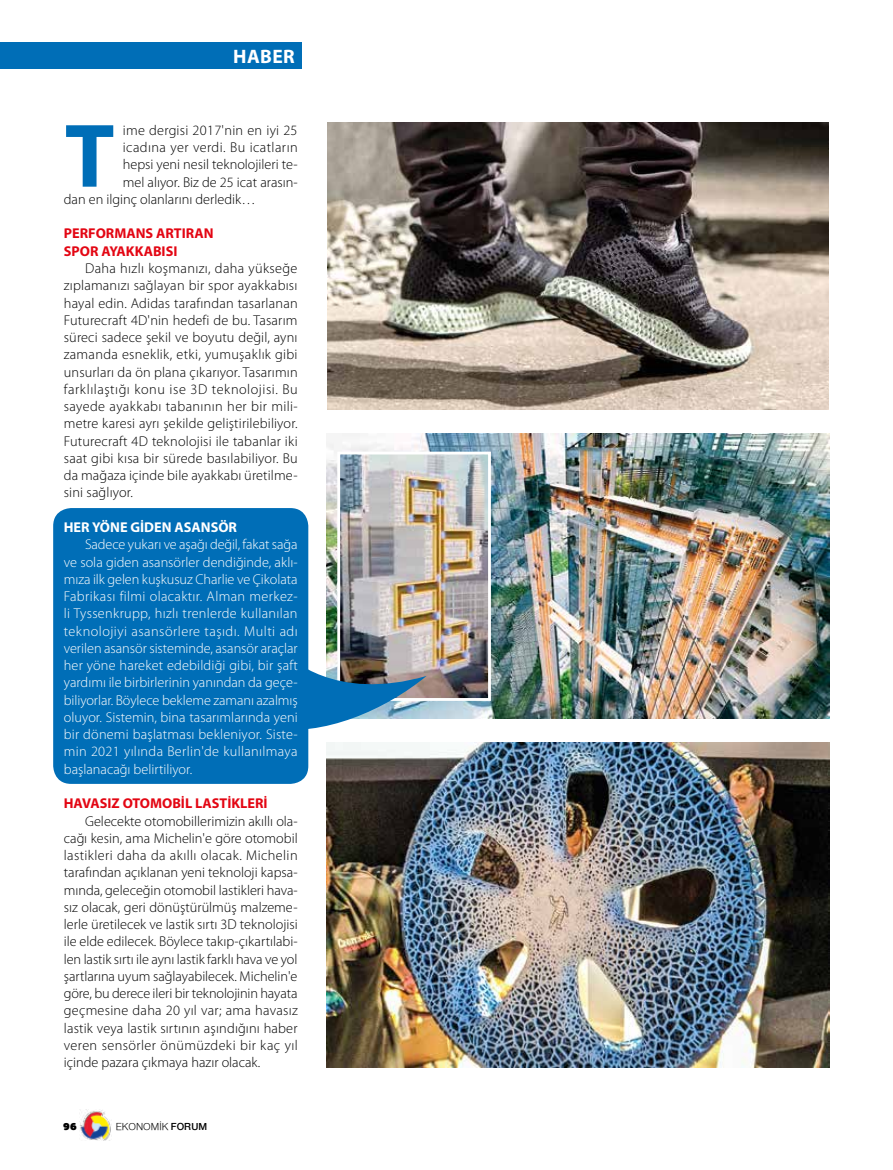
<style>
.page{position:relative;width:893px;height:1170px;background:#fff}
.page>*{position:absolute;margin:0;border:0;box-sizing:border-box;transform-origin:0 0}
.t1{font:700 91.05px "Myriad Pro";color:#006eb7}
.t2{font:700 19.5px "Myriad Pro";letter-spacing:.02em;color:#fff}
.t3{font:300 14.25px/17.2px "Myriad Pro";letter-spacing:.01em;color:#000;text-align:justify}
.t4{font:300 14.25px/17.2px "Myriad Pro";letter-spacing:.01em;color:#fff;text-align:justify}
.t5{font:700 14.25px/17.2px "Myriad Pro";color:#e30613}
.t6{font:300 14.25px "Myriad Pro";letter-spacing:.03em;color:#000}
.t7{font:700 14.25px "Myriad Pro";color:#fff}
.t8{font:10.5px "Nimbus Sans Novus";color:#000}
.t9{font:900 10.5px "PF Agora Sans Pro";color:#000}
.s1{font-weight:600}
</style>
<div class="page">
<img style="left:80px;top:1109px;width:31px;height:31px">
<div style="left:0;top:43px;width:302px;height:26px;background:#006eb7"></div>
<img style="left:327px;top:123px;width:502px;height:286px">
<img style="left:327px;top:742px;width:502px;height:324px">
<img style="left:327px;top:433px;width:502px;height:285px">
<img style="left:341px;top:455px;width:146px;height:241px">
<div style="left:337px;top:451px;width:154px;height:249px;border:3px solid #fff"></div>
<img style="left:308px;top:655px;width:119px;height:83px">
<div style="left:53px;top:508px;width:255px;height:275px;background:#006eb7;border-radius:18px"></div>
<h2 class="t2" style="left:233px;top:45px;width:63px">HABER</h2>
<h1 class="t1" style="left:65px;top:105px;width:51px">T</h1>
<p class="t3" style="left:123px;top:122px;width:176px">ime dergisi 2017'nin en iyi 25</p>
<p class="t6" style="left:123px;top:139px;width:176px">icadına yer verdi. Bu icatların</p>
<p class="t3" style="left:123px;top:156px;width:176px">hepsi yeni nesil teknolojileri te-</p>
<p class="t3" style="left:123px;top:173px;width:176px">mel alıyor. Biz de 25 icat arasın-</p>
<p class="t3" style="left:64px;top:191px;width:193px">dan en ilginç olanlarını derledik…</p>
<p class="t5" style="left:64px;top:225px;width:151px">PERFORMANS ARTIRAN<br>SPOR AYAKKABISI</p>
<p class="t3" style="left:64px;top:260px;width:235px;text-indent:21px">Daha hızlı koşmanızı, daha yükseğe zıplamanızı sağlayan bir spor ayakkabısı hayal edin. Adidas tarafından tasarlanan Futurecraft 4D'nin hedefi de bu. Tasarım süreci sadece şekil ve boyutu değil, aynı zamanda esneklik, etki, yumuşaklık gibi unsurları da ön plana çıkarıyor. Tasarımın farklılaştığı konu ise 3D teknolojisi. Bu sayede ayakkabı tabanının her bir mili&shy;metre karesi ayrı şekilde geliştirilebiliyor.<br>Futurecraft 4D teknolojisi ile tabanlar iki saat gibi kısa bir sürede basılabiliyor. Bu da mağaza içinde bile ayakkabı üretilme&shy;sini sağlıyor.</p>
<p class="t7" style="left:64px;top:519px;width:175px">HER YÖNE GİDEN ASANSÖR</p>
<p class="t4" style="left:64px;top:536px;width:235px;text-indent:21px">Sadece yukarı ve aşağı değil, fakat sağa ve sola giden asansörler dendiğinde, aklı&shy;mıza ilk gelen kuşkusuz Charlie ve Çikolata Fabrikası filmi olacaktır. Alman merkez&shy;li Tyssenkrupp, hızlı trenlerde kullanılan teknolojiyi asansörlere taşıdı. Multi adı verilen asansör sisteminde, asansör araçlar her yöne hareket edebildiği gibi, bir şaft yardımı ile birbirlerinin yanından da geçe&shy;biliyorlar. Böylece bekleme zamanı azalmış oluyor. Sistemin, bina tasarımlarında yeni bir dönemi başlatması bekleniyor. Siste&shy;min 2021 yılında Berlin'de kullanılmaya başlanacağı belirtiliyor.</p>
<p class="t5" style="left:64px;top:795px;width:205px">HAVASIZ OTOMOBİL LASTİKLERİ</p>
<p class="t3" style="left:64px;top:812px;width:235px;text-indent:21px">Gelecekte otomobillerimizin akıllı ola&shy;cağı kesin, ama Michelin'e göre otomobil lastikleri daha da akıllı olacak. Michelin tarafından açıklanan yeni teknoloji kapsa&shy;mında, geleceğin otomobil lastikleri hava&shy;sız olacak, geri dönüştürülmüş malzeme&shy;lerle üretilecek ve lastik sırtı 3D teknolojisi ile elde edilecek. Böylece takıp-çıkartılabi&shy;len lastik sırtı ile aynı lastik farklı hava ve yol şartlarına uyum sağlayabilecek. Michelin'e göre, bu derece ileri bir teknolojinin hayata geçmesine daha 20 yıl var; ama havasız lastik veya lastik sırtının aşındığını haber veren sensörler önümüzdeki bir kaç yıl içinde pazara çıkmaya hazır olacak.</p>
<p class="t9" style="left:63px;top:1119px;width:15px">96</p>
<p class="t8" style="left:116px;top:1120px;width:93px">EKONOMİK <span class="s1">FORUM</span></p>
</div>
